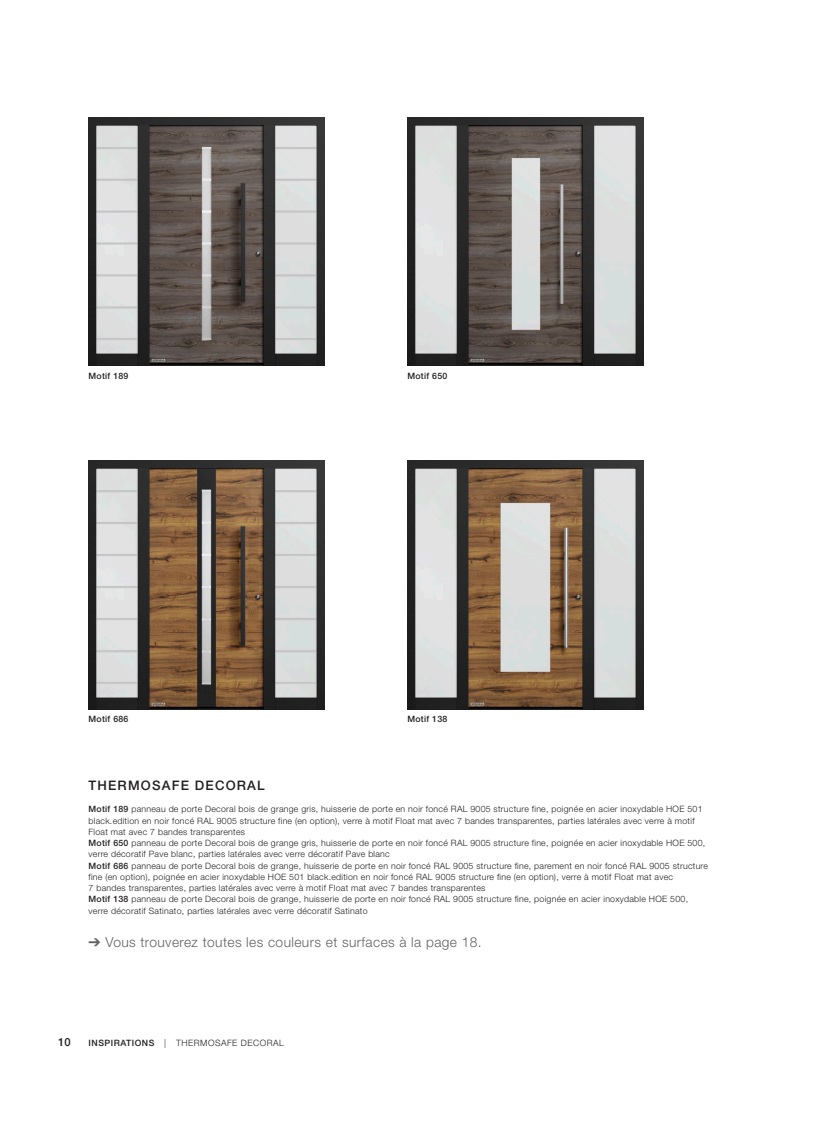
<style>
.page{position:relative;width:815px;height:1124px;background:#fff}
.page>*{position:absolute;margin:0;border:0;box-sizing:border-box;transform-origin:0 0}
.t1{font:300 13.75px "Hoermann Helvetica Neue";letter-spacing:.03em;color:#636366}
.t2{font:500 13.12px "Hoermann Helvetica Neue";letter-spacing:.09em;color:#231f20}
.t3{font:500 11.25px "Hoermann Helvetica Neue";color:#231f20}
.t4{font:300 8.75px/11.2px "Hoermann Helvetica Neue";letter-spacing:.03em;color:#231f20}
.t5{font:500 8.75px "Hoermann Helvetica Neue";letter-spacing:.03em;color:#231f20}
.t6{font:300 8.75px "Hoermann Helvetica Neue";letter-spacing:.06em;color:#231f20}
.s1{font-weight:500}
</style>
<div class="page">
<img style="left:89px;top:117px;width:236px;height:248px">
<img style="left:89px;top:461px;width:236px;height:248px">
<img style="left:407px;top:117px;width:237px;height:248px">
<img style="left:407px;top:461px;width:237px;height:248px">
<p class="t5" style="left:89px;top:369px;width:41px">Motif 189</p>
<p class="t5" style="left:89px;top:713px;width:41px">Motif 686</p>
<p class="t5" style="left:407px;top:369px;width:41px">Motif 650</p>
<p class="t5" style="left:407px;top:713px;width:41px">Motif 138</p>
<h2 class="t2" style="left:89px;top:775px;width:178px">THERMOSAFE DECORAL</h2>
<p class="t4" style="left:89px;top:803px;width:621px"><span class="s1">Motif 189</span> panneau de porte Decoral bois de grange gris, huisserie de porte en noir foncé RAL 9005 structure fine, poignée en acier inoxydable HOE 501 black.edition en noir foncé RAL 9005 structure fine (en option), verre à motif Float mat avec 7 bandes transparentes, parties latérales avec verre à motif Float mat avec 7 bandes transparentes<br><span class="s1">Motif 650</span> panneau de porte Decoral bois de grange gris, huisserie de porte en noir foncé RAL 9005 structure fine, poignée en acier inoxydable HOE 500, verre décoratif Pave blanc, parties latérales avec verre décoratif Pave blanc<br><span class="s1">Motif 686</span> panneau de porte Decoral bois de grange, huisserie de porte en noir foncé RAL 9005 structure fine, parement en noir foncé RAL 9005 structure fine (en option), poignée en acier inoxydable HOE 501 black.edition en noir foncé RAL 9005 structure fine (en option), verre à motif Float mat avec<br>7 bandes transparentes, parties latérales avec verre à motif Float mat avec 7 bandes transparentes<br><span class="s1">Motif 138</span> panneau de porte Decoral bois de grange, huisserie de porte en noir foncé RAL 9005 structure fine, poignée en acier inoxydable HOE 500, verre décoratif Satinato, parties latérales avec verre décoratif Satinato</p>
<h1 class="t1" style="left:89px;top:932px;width:395px">➔ Vous trouverez toutes les couleurs et surfaces à la page 18.</h1>
<p class="t3" style="left:58px;top:1033px;width:14px">10</p>
<p class="t6" style="left:89px;top:1036px;width:197px"><span class="s1">INSPIRATIONS</span> | THERMOSAFE DECORAL</p>
</div>
